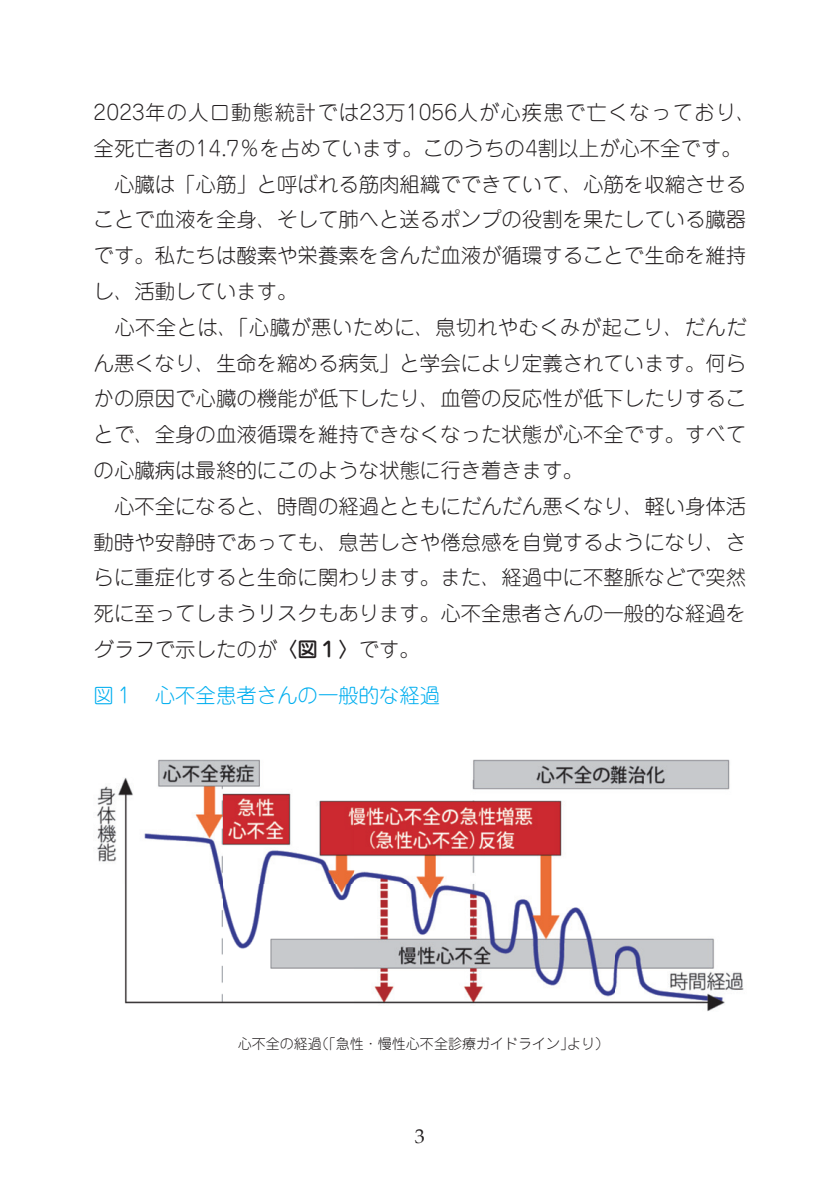
<style>
.page{position:relative;width:840px;height:1191px;background:#fff}
.page>*{position:absolute;margin:0;border:0;box-sizing:border-box;transform-origin:0 0}
.t1{font:300 20.4px/35.8px "Jun 101 Pro";color:#231f20}
.t2{font:300 20.4px "Jun 101 Pro";color:#00aeef}
.t3{font:20px "Palatino";color:#231f20}
.t4{font:300 14px "Jun 101 Pro";color:#231f20}
.s1{font-family:"Jun 34 Pro";font-weight:500}
</style>
<div class="page">
<img style="left:97px;top:759px;width:647px;height:253px">
<p class="t1" style="left:94px;top:92px;width:664px">2023年の人口動態統計では23万1056人が心疾患で亡くなっており、全死亡者の14.7％を占めています。このうちの4割以上が心不全です。　心臓は「心筋」と呼ばれる筋肉組織でできていて、心筋を収縮させることで血液を全身、そして肺へと送るポンプの役割を果たしている臓器です。私たちは酸素や栄養素を含んだ血液が循環することで生命を維持し、活動しています。<br>　心不全とは、「心臓が悪いために、息切れやむくみが起こり、だんだん悪くなり、生命を縮める病気」と学会により定義されています。何らかの原因で心臓の機能が低下したり、血管の反応性が低下したりすることで、全身の血液循環を維持できなくなった状態が心不全です。すべての心臓病は最終的にこのような状態に行き着きます。<br>　心不全になると、時間の経過とともにだんだん悪くなり、軽い身体活動時や安静時であっても、息苦しさや倦怠感を自覚するようになり、さらに重症化すると生命に関わります。また、経過中に不整脈などで突然死に至ってしまうリスクもあります。心不全患者さんの一般的な経過をグラフで示したのが<span class="s1">〈図１〉</span>です。</p>
<p class="t2" style="left:94px;top:679px;width:348px">図１　心不全患者さんの一般的な経過</p>
<p class="t4" style="left:238px;top:1032px;width:372px">心不全の経過（「急性・慢性心不全診療ガイドライン」より）</p>
<p class="t3" style="left:415px;top:1119px;width:11px">3</p>
</div>
